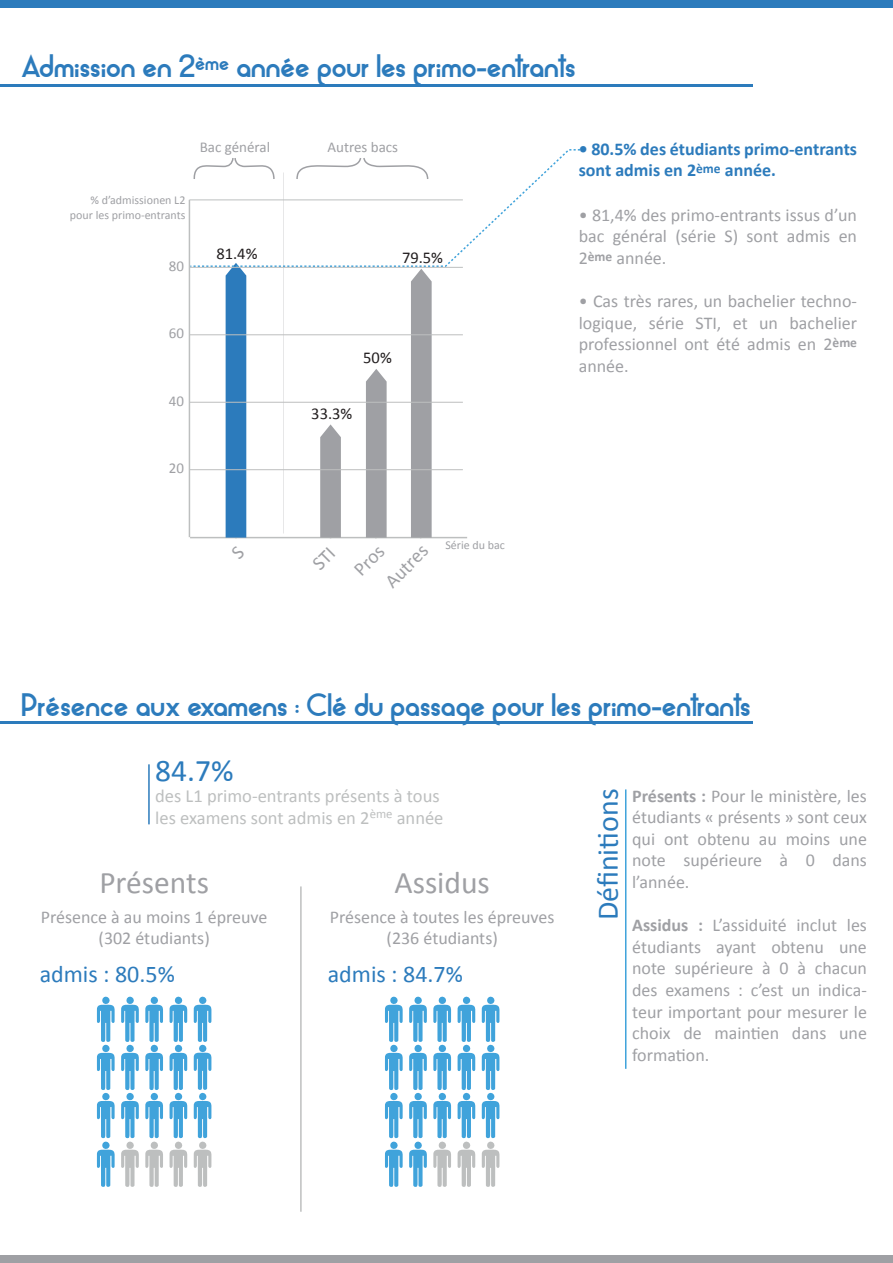
<style>
.page{position:relative;width:893px;height:1263px;background:#fff}
.page>*{position:absolute;margin:0;border:0;box-sizing:border-box;transform-origin:0 0}
.t1{font:31.5px "Calibri";color:#9fa0a4}
.t2{font:31.5px "Calibri";color:#2c7bbc}
.t3{font:30px "Calibri";color:#2c7bbc}
.t4{font:28.5px "Alpaca Scarlett Demo";color:#2c7bbc}
.t5{font:24px "Calibri";color:#2c7bbc}
.t6{font:19.5px "Calibri";color:#9fa0a4}
.t7{font:18.6px/22.2px "Calibri";color:#bdbfbf}
.t8{font:18px/21.6px "Calibri";color:#9fa0a4;text-align:justify}
.t9{font:700 18px/21.6px "Calibri";color:#2c7bbc}
.t10{font:16.5px "Calibri";color:#231f20}
.t11{font:15px "Calibri";color:#9fa0a4}
.t12{font:12px/14.4px "Calibri";color:#9fa0a4;text-align:right}
.s1{font-weight:700}
</style>
<div class="page">
<hr style="left:64px;top:536px;width:446px;height:2px;background:#231f20">
<hr style="left:64px;top:200px;width:1px;height:337px;background:#231f20">
<svg style="left:64px;top:529px;width:12px;height:9px"></svg>
<div style="left:416px;top:269px;width:47px;height:269px;background:#fff"></div>
<div style="left:366px;top:368px;width:46px;height:170px;background:#fff"></div>
<div style="left:315px;top:425px;width:46px;height:113px;background:#fff"></div>
<div style="left:111px;top:262px;width:47px;height:276px;background:#fff"></div>
<svg style="left:283px;top:268px;width:1px;height:266px"></svg>
<hr style="left:190px;top:537px;width:277px;height:1px;background:#bdbfbf">
<div style="left:0;top:0;width:893px;height:8px;background:#2c7bbc"></div>
<div style="left:0;top:1255px;width:893px;height:8px;background:#9fa0a4"></div>
<hr style="left:0;top:84px;width:752px;height:2px;background:#2c7bbc">
<svg style="left:385px;top:996px;width:18px;height:191px"></svg>
<svg style="left:409px;top:996px;width:18px;height:191px"></svg>
<svg style="left:433px;top:996px;width:18px;height:191px"></svg>
<svg style="left:457px;top:996px;width:18px;height:191px"></svg>
<svg style="left:482px;top:996px;width:17px;height:191px"></svg>
<hr style="left:625px;top:789px;width:1px;height:280px;background:#40a3db">
<hr style="left:0;top:721px;width:752px;height:3px;background:#2c7bbc">
<svg style="left:97px;top:996px;width:18px;height:191px"></svg>
<svg style="left:121px;top:996px;width:18px;height:191px"></svg>
<svg style="left:145px;top:996px;width:18px;height:191px"></svg>
<svg style="left:169px;top:996px;width:18px;height:191px"></svg>
<hr style="left:300px;top:886px;width:2px;height:326px;background:#bdbfbf">
<div style="left:226px;top:268px;width:20px;height:270px;background:#2c7bbc"></div>
<svg style="left:320px;top:424px;width:21px;height:114px;background:#a6a7aa"></svg>
<svg style="left:366px;top:369px;width:21px;height:169px;background:#a4a5a8"></svg>
<svg style="left:411px;top:269px;width:21px;height:269px;background:#a2a3a7"></svg>
<svg style="left:192px;top:149px;width:388px;height:118px"></svg>
<svg style="left:193px;top:156px;width:83px;height:24px"></svg>
<svg style="left:296px;top:156px;width:133px;height:24px"></svg>
<hr style="left:148px;top:764px;width:2px;height:60px;background:#2c7bbc">
<svg style="left:194px;top:996px;width:17px;height:191px"></svg>
<hr style="left:189px;top:200px;width:1px;height:337px;background:#bdbfbf">
<hr style="left:189px;top:469px;width:274px;height:1px;background:#bdbfbf">
<hr style="left:189px;top:402px;width:274px;height:1px;background:#bdbfbf">
<hr style="left:189px;top:335px;width:274px;height:1px;background:#bdbfbf">
<hr style="left:189px;top:267px;width:274px;height:1px;background:#bdbfbf">
<hr style="left:189px;top:200px;width:274px;height:1px;background:#bdbfbf">
<h3 class="t4" style="left:22px;top:51px;width:555px">Admission en 2<sup>ème</sup> année pour les primo-entrants</h3>
<p class="t12" style="left:70px;top:193px;width:117px">% d’admissionen L2 pour les primo-entrants</p>
<p class="t11" style="left:169px;top:256px;width:17px">80</p>
<p class="t11" style="left:169px;top:324px;width:17px">60</p>
<p class="t11" style="left:169px;top:391px;width:17px">40</p>
<p class="t11" style="left:200px;top:138px;width:72px">Bac général</p>
<p class="t11" style="left:327px;top:138px;width:72px">Autres bacs</p>
<p class="t9" style="left:579px;top:138px;width:280px">• 80.5% des étudiants primo-entrants sont admis en 2<sup>ème</sup> année.</p>
<p class="t10" style="left:216px;top:243px;width:43px">81.4%</p>
<p class="t10" style="left:402px;top:247px;width:43px">79.5%</p>
<p class="t10" style="left:363px;top:347px;width:30px">50%</p>
<p class="t10" style="left:311px;top:403px;width:43px">33.3%</p>
<p class="t8" style="left:579px;top:204px;width:280px">• 81,4% des primo-entrants issus d’un bac général (série S) sont admis en 2<sup>ème</sup> année.</p>
<p class="t8" style="left:579px;top:290px;width:280px">• Cas très rares, un bachelier techno&shy;logique, série STI, et un bachelier professionnel ont été admis en 2<sup>ème </sup>année.</p>
<p class="t11" style="left:169px;top:459px;width:17px">20</p>
<p class="t6" style="left:379px;top:575px;width:53px;rotate:-45deg">Autres</p>
<p class="t6" style="left:348px;top:563px;width:36px;rotate:-45deg">Pros</p>
<p class="t12" style="left:445px;top:538px;width:61px">Série du bac</p>
<h3 class="t4" style="left:22px;top:689px;width:731px">Présence aux examens : Clé du passage pour les primo-entrants</h3>
<h1 class="t2" style="left:155px;top:750px;width:80px">84.7%</h1>
<p class="t7" style="left:155px;top:784px;width:290px">des L1 primo-entrants présents à tous les examens sont admis en 2<sup>ème</sup> année</p>
<h1 class="t1" style="left:99px;top:863px;width:111px">Présents</h1>
<h1 class="t1" style="left:394px;top:863px;width:97px">Assidus</h1>
<p class="t8" style="left:41px;top:906px;width:228px;text-align:center">Présence à au moins 1 épreuve (302 étudiants)</p>
<h3 class="t5" style="left:40px;top:959px;width:137px">admis : 80.5%</h3>
<h3 class="t5" style="left:328px;top:959px;width:137px">admis : 84.7%</h3>
<p class="t8" style="left:330px;top:906px;width:226px">Présence à toutes les épreuves</p>
<p class="t8" style="left:387px;top:927px;width:113px">(236 étudiants)</p>
<h2 class="t3" style="left:589px;top:920px;width:133px;rotate:-90deg">Définitions</h2>
<p class="t8" style="left:632px;top:785px;width:236px"><span class="s1">Présents :</span> Pour le ministère, les étudiants « présents » sont ceux qui ont obtenu au moins une note supérieure à 0 dans l’année.</p>
<p class="t8" style="left:632px;top:914px;width:236px"><span class="s1">Assidus :</span> L’assiduité inclut les étudiants ayant obtenu une note supérieure à 0 à chacun des examens : c’est un indica&shy;teur important pour mesurer le choix de maintien dans une formation.</p>
</div>
